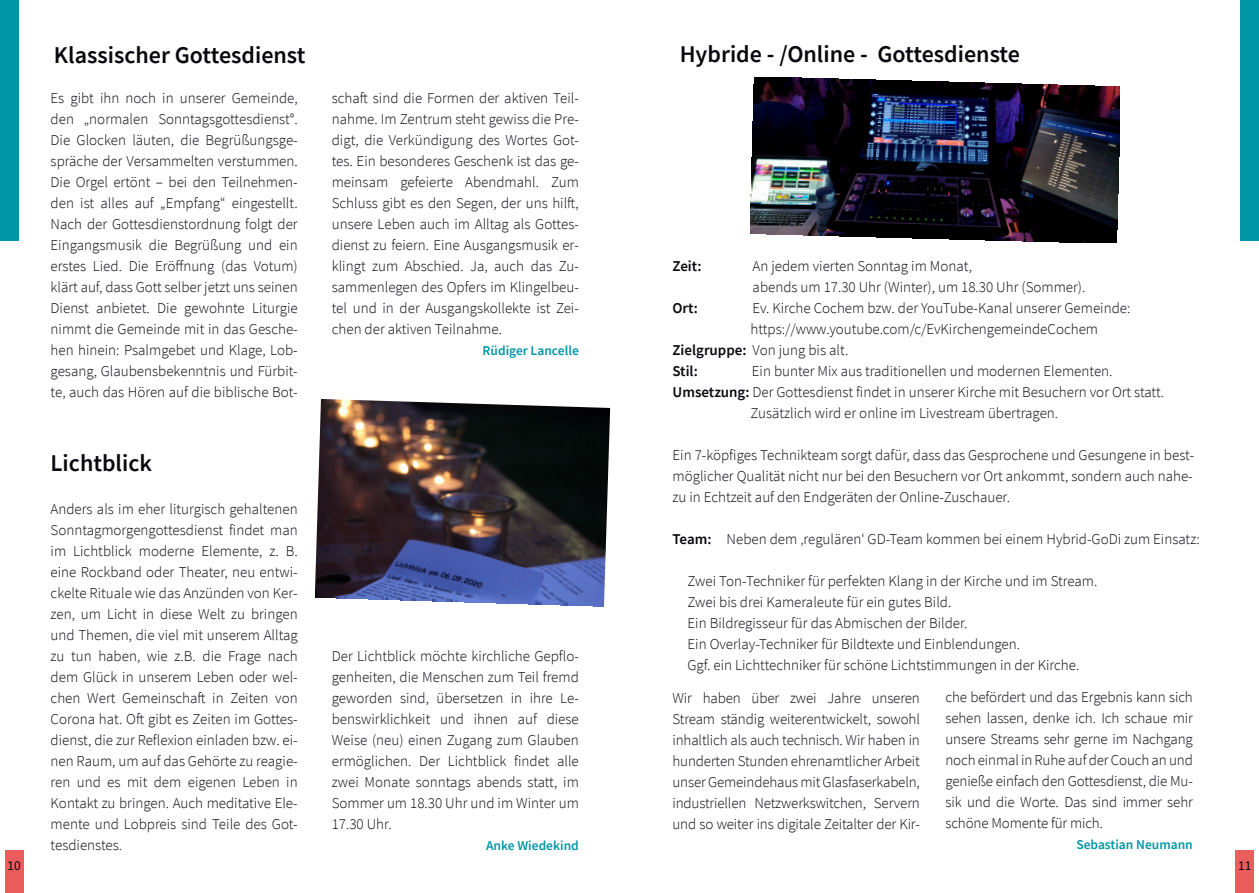
<style>
.page{position:relative;width:1259px;height:893px;background:#fff}
.page>*{position:absolute;margin:0;border:0;box-sizing:border-box;transform-origin:0 0}
.t1{font:600 24px "Source Sans Pro";color:#08070d}
.t2{font:300 15px/21px "Source Sans Pro";color:#08070d;text-align:justify}
.t3{font:600 15px "Source Sans Pro";color:#08070d}
.t4{font:600 13.5px "Source Sans Pro";color:#0196a6}
.t5{font:13.5px "Source Sans Pro";color:#08070d}
.s1{font-weight:600}
</style>
<div class="page">
<div style="left:0;top:0;width:19px;height:241px;background:#0196a6"></div>
<div style="left:1240px;top:0;width:19px;height:241px;background:#0196a6"></div>
<div style="left:1235px;top:850px;width:19px;height:43px;background:#eb5d5c"></div>
<div style="left:5px;top:850px;width:18px;height:43px;background:#eb5d5c"></div>
<img style="left:315px;top:399px;width:295px;height:207px">
<img style="left:750px;top:77px;width:369px;height:166px">
<h1 class="t1" style="left:54px;top:45px;width:253px">Klassischer Gottesdienst</h1>
<h1 class="t1" style="left:680px;top:44px;width:342px">Hybride - /Online - Gottesdienste</h1>
<p class="t2" style="left:51px;top:89px;width:249px">Es gibt ihn noch in unserer Gemeinde, den „normalen Sonntagsgottesdienst°.<br>Die Glocken läuten, die Begrüßungsge&shy;spräche der Versammelten verstummen.<br>Die Orgel ertönt – bei den Teilnehmen&shy;den ist alles auf „Empfang“ eingestellt.<br>Nach der Gottesdienstordnung folgt der Eingangsmusik die Begrüßung und ein erstes Lied. Die Eröffnung (das Votum) klärt auf, dass Gott selber jetzt uns seinen Dienst anbietet. Die gewohnte Liturgie nimmt die Gemeinde mit in das Gesche&shy;hen hinein: Psalmgebet und Klage, Lob&shy;gesang, Glaubensbekenntnis und Fürbit&shy;te, auch das Hören auf die biblische Bot-</p>
<p class="t2" style="left:332px;top:89px;width:249px">schaft sind die Formen der aktiven Teil&shy;nahme. Im Zentrum steht gewiss die Pre&shy;digt, die Verkündigung des Wortes Got&shy;tes. Ein besonderes Geschenk ist das ge&shy;meinsam gefeierte Abendmahl. Zum Schluss gibt es den Segen, der uns hilft, unsere Leben auch im Alltag als Gottes&shy;dienst zu feiern. Eine Ausgangsmusik er&shy;klingt zum Abschied. Ja, auch das Zu&shy;sammenlegen des Opfers im Klingelbeu&shy;tel und in der Ausgangskollekte ist Zei&shy;chen der aktiven Teilnahme.</p>
<p class="t3" style="left:672px;top:260px;width:31px">Zeit:</p>
<p class="t2" style="left:752px;top:257px;width:334px">An jedem vierten Sonntag im Monat,<br>abends um 17.30 Uhr (Winter), um 18.30 Uhr (Sommer).</p>
<p class="t3" style="left:672px;top:302px;width:27px">Ort:</p>
<p class="t2" style="left:752px;top:299px;width:379px">Ev. Kirche Cochem bzw. der YouTube-Kanal unserer Gemeinde:</p>
<p class="t2" style="left:750px;top:320px;width:349px">https://www.youtube.com/c/EvKirchengemeindeCochem</p>
<p class="t2" style="left:672px;top:341px;width:177px"><span class="s1">Zielgruppe:</span> Von jung bis alt.</p>
<p class="t3" style="left:672px;top:365px;width:27px">Stil:</p>
<p class="t2" style="left:752px;top:362px;width:362px">Ein bunter Mix aus traditionellen und modernen Elementen.</p>
<p class="t2" style="left:672px;top:383px;width:493px"><span class="s1">Umsetzung:</span> Der Gottesdienst findet in unserer Kirche mit Besuchern vor Ort statt.</p>
<p class="t2" style="left:750px;top:404px;width:309px">Zusätzlich wird er online im Livestream übertragen.</p>
<p class="t2" style="left:672px;top:446px;width:523px">Ein 7-köpfiges Technikteam sorgt dafür, dass das Gesprochene und Gesungene in best&shy;möglicher Qualität nicht nur bei den Besuchern vor Ort ankommt, sondern auch nahe&shy;zu in Echtzeit auf den Endgeräten der Online-Zuschauer.</p>
<p class="t2" style="left:672px;top:530px;width:528px"><span class="s1">Team:</span> Neben dem ‚regulären‘ GD-Team kommen bei einem Hybrid-GoDi zum Einsatz:</p>
<p class="t2" style="left:687px;top:572px;width:411px;text-align:left">Zwei Ton-Techniker für perfekten Klang in der Kirche und im Stream.<br>Zwei bis drei Kameraleute für ein gutes Bild.<br>Ein Bildregisseur für das Abmischen der Bilder.<br>Ein Overlay-Techniker für Bildtexte und Einblendungen.<br>Ggf. ein Lichttechniker für schöne Lichtstimmungen in der Kirche.</p>
<p class="t2" style="left:672px;top:689px;width:249px">Wir haben über zwei Jahre unseren Stream ständig weiterentwickelt, sowohl inhaltlich als auch technisch. Wir haben in hunderten Stunden ehrenamtlicher Arbeit unser Gemeindehaus mit Glasfaserkabeln, industriellen Netzwerkswitchen, Servern und so weiter ins digitale Zeitalter der Kir-</p>
<p class="t2" style="left:945px;top:687px;width:249px">che befördert und das Ergebnis kann sich sehen lassen, denke ich. Ich schaue mir unsere Streams sehr gerne im Nachgang noch einmal in Ruhe auf der Couch an und genieße einfach den Gottesdienst, die Mu&shy;sik und die Worte. Das sind immer sehr schöne Momente für mich.</p>
<p class="t4" style="left:1076px;top:838px;width:118px">Sebastian Neumann</p>
<p class="t4" style="left:482px;top:345px;width:98px">Rüdiger Lancelle</p>
<h1 class="t1" style="left:51px;top:452px;width:103px">Lichtblick</h1>
<p class="t2" style="left:51px;top:500px;width:249px">Anders als im eher liturgisch gehaltenen Sonntagmorgengottesdienst findet man im Lichtblick moderne Elemente, z. B. eine Rockband oder Theater, neu entwi&shy;ckelte Rituale wie das Anzünden von Ker&shy;zen, um Licht in diese Welt zu bringen und Themen, die viel mit unserem Alltag zu tun haben, wie z.B. die Frage nach dem Glück in unserem Leben oder wel&shy;chen Wert Gemeinschaft in Zeiten von Corona hat. Oft gibt es Zeiten im Gottes&shy;dienst, die zur Reflexion einladen bzw. ei&shy;nen Raum, um auf das Gehörte zu reagie&shy;ren und es mit dem eigenen Leben in Kontakt zu bringen. Auch meditative Ele&shy;mente und Lobpreis sind Teile des Got&shy;tesdienstes.</p>
<p class="t2" style="left:332px;top:647px;width:249px">Der Lichtblick möchte kirchliche Gepflo&shy;genheiten, die Menschen zum Teil fremd geworden sind, übersetzen in ihre Le&shy;benswirklichkeit und ihnen auf diese Weise (neu) einen Zugang zum Glauben ermöglichen. Der Lichtblick findet alle zwei Monate sonntags abends statt, im Sommer um 18.30 Uhr und im Winter um 17.30 Uhr.</p>
<p class="t4" style="left:486px;top:840px;width:94px">Anke Wiedekind</p>
<p class="t5" style="left:7px;top:860px;width:15px">10</p>
<p class="t5" style="left:1238px;top:860px;width:15px">11</p>
</div>
